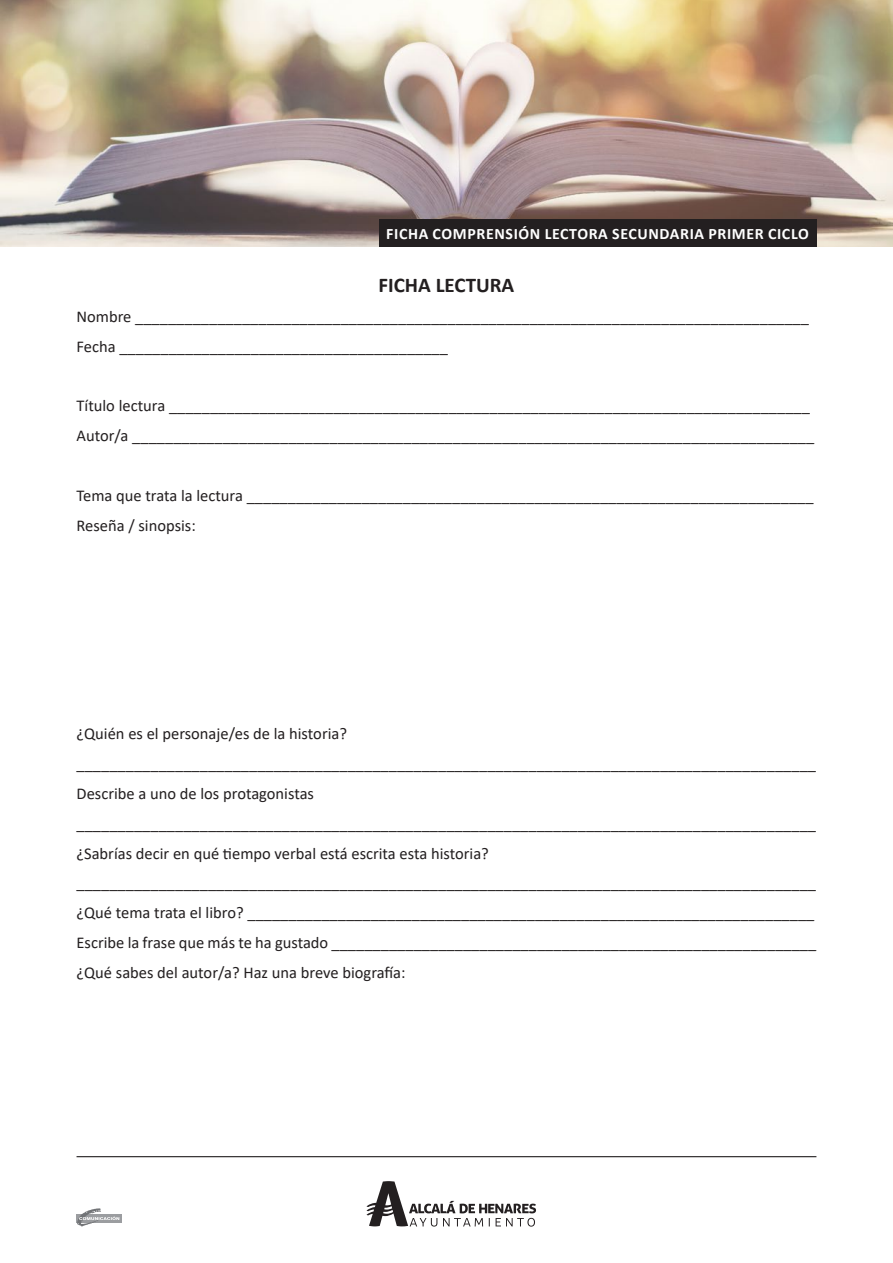
<style>
.page{position:relative;width:893px;height:1263px;background:#fff}
.page>*{position:absolute;margin:0;border:0;box-sizing:border-box;transform-origin:0 0}
.t1{font:700 21px "Calibri";color:#231f20}
.t2{font:16.5px "Calibri";color:#231f20}
.t3{font:700 15.9px "Calibri";letter-spacing:.04em;color:#fff}
</style>
<div class="page">
<img style="left:0;top:0;width:893px;height:247px">
<svg style="left:119px;top:1214px;width:3px;height:8px"></svg>
<svg style="left:77px;top:1208px;width:42px;height:18px"></svg>
<svg style="left:366px;top:1181px;width:170px;height:45px"></svg>
<div style="left:379px;top:219px;width:437px;height:28px;background:#231f20"></div>
<hr style="left:77px;top:1156px;width:739px;height:1px;background:#231f20">
<p class="t3" style="left:386px;top:222px;width:424px">FICHA COMPRENSIÓN LECTORA SECUNDARIA PRIMER CICLO</p>
<p class="t1" style="left:379px;top:270px;width:137px">FICHA LECTURA</p>
<p class="t2" style="left:77px;top:305px;width:734px">Nombre __________________________________________________________________________________</p>
<p class="t2" style="left:77px;top:335px;width:373px">Fecha ________________________________________</p>
<p class="t2" style="left:77px;top:394px;width:735px">Título lectura ______________________________________________________________________________</p>
<p class="t2" style="left:77px;top:424px;width:739px">Autor/a ___________________________________________________________________________________</p>
<p class="t2" style="left:77px;top:484px;width:739px">Tema que trata la lectura _____________________________________________________________________</p>
<p class="t2" style="left:77px;top:514px;width:121px">Reseña / sinopsis:</p>
<p class="t2" style="left:77px;top:722px;width:272px">¿Quién es el personaje/es de la historia?</p>
<p class="t2" style="left:77px;top:752px;width:741px">__________________________________________________________________________________________</p>
<p class="t2" style="left:77px;top:782px;width:239px">Describe a uno de los protagonistas</p>
<p class="t2" style="left:77px;top:812px;width:741px">__________________________________________________________________________________________</p>
<p class="t2" style="left:77px;top:842px;width:414px">¿Sabrías decir en qué tiempo verbal está escrita esta historia?</p>
<p class="t2" style="left:77px;top:871px;width:741px">__________________________________________________________________________________________</p>
<p class="t2" style="left:77px;top:901px;width:739px">¿Qué tema trata el libro? _____________________________________________________________________</p>
<p class="t2" style="left:77px;top:931px;width:741px">Escribe la frase que más te ha gustado ___________________________________________________________</p>
<p class="t2" style="left:77px;top:961px;width:331px">¿Qué sabes del autor/a? Haz una breve biografía:</p>
</div>
